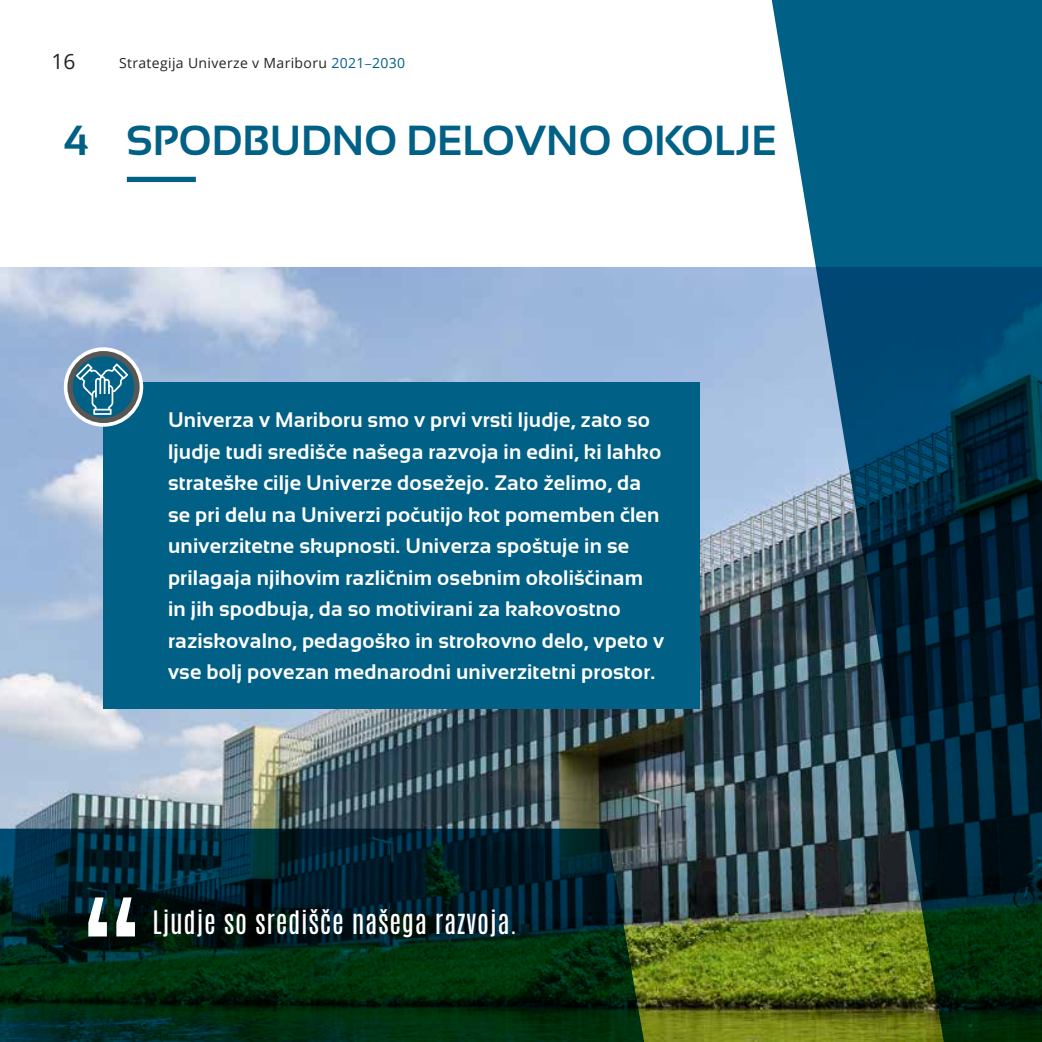
<style>
.page{position:relative;width:1042px;height:1042px;background:#fff}
.page>*{position:absolute;margin:0;border:0;box-sizing:border-box;transform-origin:0 0}
.t1{font:126px "Antonio";color:#fff}
.t2{font:700 42px "Sansation";color:#006085}
.t3{font:26.95px "Antonio";letter-spacing:.025em;color:#fff}
.t4{font:700 21px/31.5px "Sansation";letter-spacing:.01em;color:#fff}
.t5{font:21px "Open Sans";color:#262320}
.t6{font:14px "Open Sans";letter-spacing:.025em;color:#262320}
.s1{color:#006085}
.s2{font-family:"Myriad Pro";color:#006085}
</style>
<div class="page">
<img style="left:0;top:267px;width:752px;height:775px">
<img style="left:752px;top:0;width:290px;height:1042px">
<div style="left:127px;top:177px;width:69px;height:5px;background:#006085"></div>
<div style="left:103px;top:382px;width:597px;height:327px;background:#006085"></div>
<svg style="left:64px;top:347px;width:79px;height:80px"></svg>
<svg style="left:70px;top:354px;width:67px;height:66px"></svg>
<div style="left:67px;top:351px;width:73px;height:72px;border:5px solid #575756;border-radius:50%"></div>
<svg style="left:76px;top:363px;width:52px;height:52px"></svg>
<svg style="left:0;top:828px;width:670px;height:214px;background:#052920"></svg>
<p class="t5" style="left:52px;top:47px;width:26px">16</p>
<p class="t6" style="left:119px;top:54px;width:288px">Strategija Univerze v Mariboru <span class="s1">2021</span><span class="s2">–</span><span class="s1">2030</span></p>
<h2 class="t2" style="left:64px;top:117px;width:715px">4 SPODBUDNO DELOVNO OKOLJE</h2>
<p class="t4" style="left:168px;top:404px;width:497px">Univerza v Mariboru smo v prvi vrsti ljudje, zato so ljudje tudi središče našega razvoja in edini, ki lahko strateške cilje Univerze dosežejo. Zato želimo, da se pri delu na Univerzi počutijo kot pomemben člen univerzitetne skupnosti. Univerza spoštuje in se prilagaja njihovim različnim osebnim okoliščinam in jih spodbuja, da so motivirani za kakovostno raziskovalno, pedagoško in strokovno delo, vpeto v vse bolj povezan mednarodni univerzitetni prostor.</p>
<h1 class="t1" style="left:79px;top:860px;width:65px">“</h1>
<p class="t3" style="left:152px;top:903px;width:366px">Ljudje so središče našega razvoja.</p>
</div>
